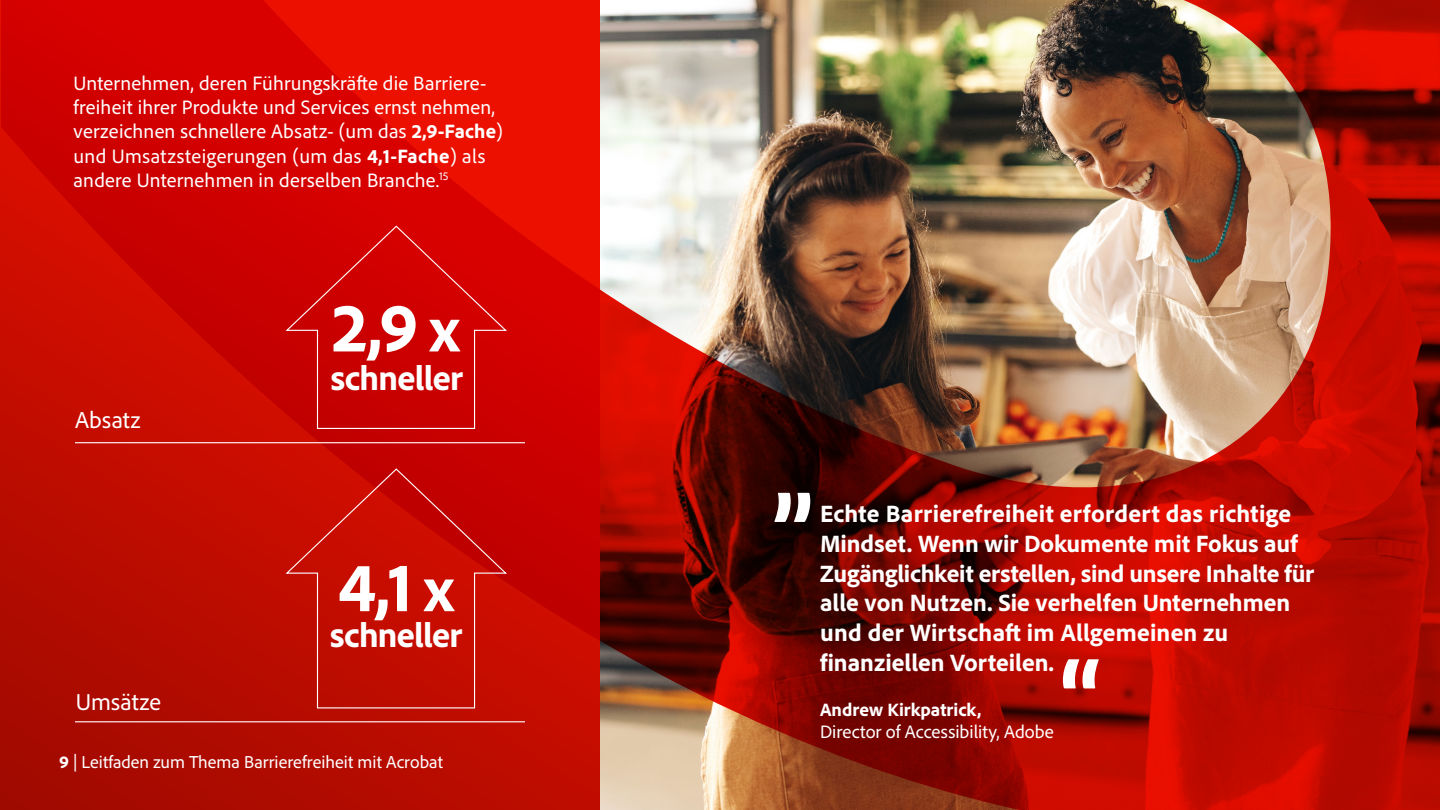
<style>
.page{position:relative;width:1440px;height:810px;background:#fff}
.page>*{position:absolute;margin:0;border:0;box-sizing:border-box;transform-origin:0 0}
.t1{font:800 71.25px "Adobe Clean";color:#fff}
.t2{font:800 35.25px "Adobe Clean";letter-spacing:-.02em;color:#fff}
.t3{font:800 24.75px/29.7px "Adobe Clean";color:#fff}
.t4{font:24px "Adobe Clean";letter-spacing:.01em;color:#fff}
.t5{font:20.25px/24.3px "Adobe Clean";letter-spacing:.01em;color:#fff}
.t6{font:18.75px "Adobe Clean";color:#fff}
.t7{font:800 18.75px "Adobe Clean";color:#fff}
.t8{font:18px "Adobe Clean";letter-spacing:.005em;color:#fff}
.s1{font-weight:800}
.s2{font-size:63.75px}
</style>
<div class="page">
<img style="left:1px;top:0;width:1439px;height:810px">
<svg style="left:774px;top:493px;width:36px;height:29px"></svg>
<svg style="left:1063px;top:659px;width:36px;height:29px"></svg>
<hr style="left:75px;top:442px;width:450px;height:1px;background:#fff">
<hr style="left:75px;top:721px;width:450px;height:1px;background:#fff">
<svg style="left:284px;top:225px;width:223px;height:205px;background:#ce0404"></svg>
<svg style="left:284px;top:468px;width:223px;height:241px;background:#c50e04"></svg>
<p class="t5" style="left:74px;top:70px;width:431px">Unternehmen, deren Führungskräfte die Barriere&shy;freiheit ihrer Produkte und Services ernst nehmen, verzeichnen schnellere Absatz- (um das <span class="s1">2,9-Fache</span>) und Umsatzsteigerungen (um das <span class="s1">4,1-Fache</span>) als andere Unternehmen in derselben Branche.<sup>15</sup></p>
<p class="t4" style="left:75px;top:405px;width:67px">Absatz</p>
<p class="t4" style="left:76px;top:686px;width:87px">Umsätze</p>
<h1 class="t1" style="left:332px;top:281px;width:130px">2,9 <span class="s2">x</span></h1>
<h2 class="t2" style="left:331px;top:356px;width:134px">schneller</h2>
<h1 class="t1" style="left:338px;top:541px;width:118px">4,1 <span class="s2">x</span></h1>
<h2 class="t2" style="left:330px;top:612px;width:134px">schneller</h2>
<p class="t8" style="left:59px;top:751px;width:385px"><span class="s1">9</span> | Leitfaden zum Thema Barrierefreiheit mit Acrobat</p>
<p class="t3" style="left:820px;top:498px;width:496px">Echte Barrierefreiheit erfordert das richtige Mindset. Wenn wir Dokumente mit Fokus auf Zugänglichkeit erstellen, sind unsere Inhalte für alle von Nutzen. Sie verhelfen Unternehmen und der Wirtschaft im Allgemeinen zu finanziellen Vorteilen.</p>
<p class="t7" style="left:820px;top:697px;width:163px">Andrew Kirkpatrick,</p>
<p class="t6" style="left:820px;top:720px;width:235px">Director of Accessibility, Adobe</p>
</div>
